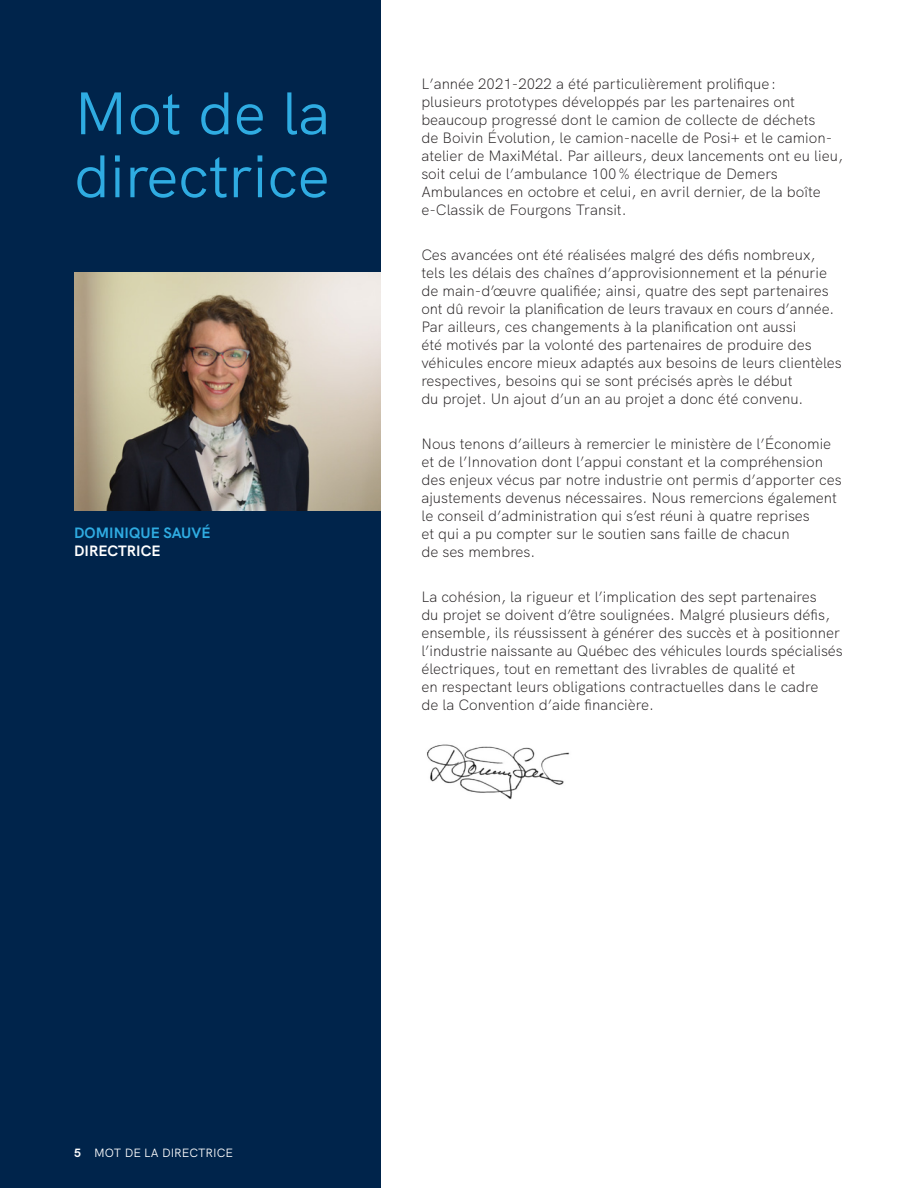
<style>
.page{position:relative;width:918px;height:1188px;background:#fff}
.page>*{position:absolute;margin:0;border:0;box-sizing:border-box;transform-origin:0 0}
.Texte_noir{font:60px/63px "HK Grotesk";color:#2face2}
.Texte_noir-2{font:300 15px/18px "HK Grotesk";color:#231f20}
.Sous-titre_bleu{font:700 15px/18px "HK Grotesk";color:#2face2}
.Sous-titre_bleu-2{font:12px "HK Grotesk";color:#fff}
.s1{color:#fff}
.s2{font-weight:700}
</style>
<div class="page">
<div style="left:0;top:0;width:381px;height:1188px;background:#00244b"></div>
<img style="left:427px;top:744px;width:143px;height:56px">
<img style="left:74px;top:272px;width:307px;height:238px">
<p class="Texte_noir" style="left:74px;top:77px;width:258px">Mot de la directrice</p>
<p class="Sous-titre_bleu" style="left:74px;top:523px;width:138px">DOMINIQUE SAUVÉ<br><span class="s1">DIRECTRICE</span></p>
<p class="Texte_noir-2" style="left:421px;top:74px;width:423px">L’année 2021-2022 a été particulièrement prolifique:<br>plusieurs prototypes développés par les partenaires ont beaucoup progressé dont le camion de collecte de déchets<br>de Boivin Évolution, le camion-nacelle de Posi+ et le camion&shy;atelier de MaxiMétal. Par ailleurs, deux lancements ont eu lieu, soit celui de l’ambulance 100% électrique de Demers Ambulances en octobre et celui, en avril dernier, de la boîte e-Classik de Fourgons Transit.</p>
<p class="Texte_noir-2" style="left:421px;top:245px;width:422px">Ces avancées ont été réalisées malgré des défis nombreux, tels les délais des chaînes d’approvisionnement et la pénurie de main-d’œuvre qualifiée; ainsi, quatre des sept partenaires ont dû revoir la planification de leurs travaux en cours d’année.<br>Par ailleurs, ces changements à la planification ont aussi<br>été motivés par la volonté des partenaires de produire des véhicules encore mieux adaptés aux besoins de leurs clientèles respectives, besoins qui se sont précisés après le début<br>du projet. Un ajout d’un an au projet a donc été convenu.</p>
<p class="Texte_noir-2" style="left:421px;top:434px;width:422px">Nous tenons d’ailleurs à remercier le ministère de l’Économie et de l’Innovation dont l’appui constant et la compréhension des enjeux vécus par notre industrie ont permis d’apporter ces ajustements devenus nécessaires. Nous remercions également le conseil d’administration qui s’est réuni à quatre reprises<br>et qui a pu compter sur le soutien sans faille de chacun<br>de ses membres.</p>
<p class="Texte_noir-2" style="left:421px;top:587px;width:423px">La cohésion, la rigueur et l’implication des sept partenaires<br>du projet se doivent d’être soulignées. Malgré plusieurs défis, ensemble, ils réussissent à générer des succès et à positionner l’industrie naissante au Québec des véhicules lourds spécialisés électriques, tout en remettant des livrables de qualité et<br>en respectant leurs obligations contractuelles dans le cadre<br>de la Convention d’aide financière.</p>
<p class="Sous-titre_bleu-2" style="left:74px;top:1143px;width:160px"><span class="s2">5</span> MOT DE LA DIRECTRICE</p>
</div>
